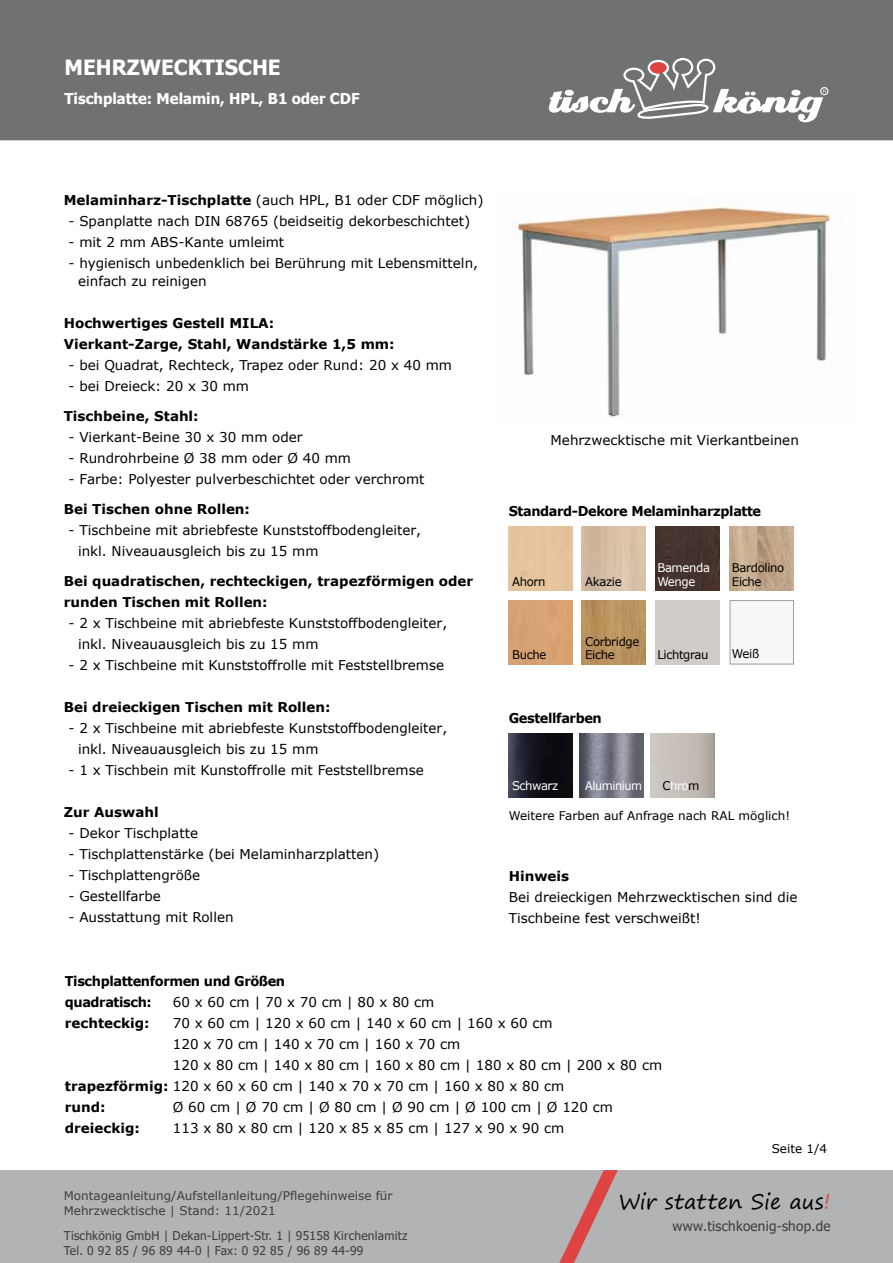
<style>
.page{position:relative;width:893px;height:1263px;background:#fff}
.page>*{position:absolute;margin:0;border:0;box-sizing:border-box;transform-origin:0 0}
.t1{font:21px "Segoe Print";letter-spacing:.005em;color:#000}
.t2{font:700 21px "Tahoma";color:#fff}
.t3{font:700 15px "Tahoma";color:#fff}
.t4{font:13.65px "Tahoma";letter-spacing:.02em;color:#3e3d40}
.t5{font:13.5px/21px "Verdana";color:#000}
.t6{font:700 13.5px/21px "Verdana";color:#000}
.t7{font:700 13.5px/21px "Verdana";letter-spacing:-.03em;color:#000;scale:.96 1}
.t8{font:12.15px/15px "Tahoma";letter-spacing:.02em;color:#3e3d40}
.t9{font:12px/14.4px "Verdana";color:#3e3d40}
.t10{font:12px/13.5px "Verdana";letter-spacing:-.03em;color:#000}
.t11{font:12px "Verdana";color:#000}
.t12{font:12px/13.5px "Verdana";letter-spacing:-.04em;color:#fff}
.t13{font:12px "Verdana";letter-spacing:-.04em;color:#fff;scale:.94 1}
.s1{font-weight:700}
.s2{color:#000}
.s3{color:#df4443}
</style>
<div class="page">
<div style="left:0;top:1170px;width:893px;height:93px;background:#b1b3b4"></div>
<div style="left:0;top:0;width:893px;height:140px;background:#707172"></div>
<svg style="left:559px;top:1170px;width:59px;height:93px;background:#bc9898"></svg>
<div style="left:820px;top:87px;width:8px;height:8px;border:1px solid #fff;border-radius:50%"></div>
<svg style="left:549px;top:57px;width:277px;height:65px"></svg>
<img style="left:512px;top:204px;width:321px;height:213px">
<div style="left:730px;top:600px;width:64px;height:64px;border:1px solid #9c9e9f"></div>
<img style="left:582px;top:600px;width:64px;height:64px">
<div style="left:655px;top:527px;width:64px;height:64px;background:#45322d"></div>
<img style="left:730px;top:527px;width:64px;height:64px">
<img style="left:509px;top:734px;width:64px;height:63px">
<img style="left:580px;top:734px;width:64px;height:63px">
<img style="left:651px;top:734px;width:64px;height:63px">
<h1 class="t2" style="left:64px;top:53px;width:218px">MEHRZWECKTISCHE</h1>
<p class="t3" style="left:64px;top:88px;width:297px">Tischplatte: Melamin, HPL, B1 oder CDF</p>
<p class="t5" style="left:64px;top:190px;width:421px"><span class="s1">Melaminharz-Tischplatte</span> (auch HPL, B1 oder CDF möglich)</p>
<p class="t5" style="left:69px;top:211px;width:403px">- Spanplatte nach DIN 68765 (beidseitig dekorbeschichtet)</p>
<p class="t5" style="left:69px;top:232px;width:217px">- mit 2 mm ABS-Kante umleimt</p>
<p class="t5" style="left:78px;top:254px;width:402px;line-height:18px;text-indent:-10px">- hygienisch unbedenklich bei Berührung mit Lebensmitteln, einfach zu reinigen</p>
<p class="t6" style="left:64px;top:312px;width:332px">Hochwertiges Gestell MILA:<br>Vierkant-Zarge, Stahl, Wandstärke 1,5 mm:</p>
<p class="t5" style="left:69px;top:355px;width:385px">- bei Quadrat, Rechteck, Trapez oder Rund: 20 x 40 mm</p>
<p class="t5" style="left:69px;top:376px;width:182px">- bei Dreieck: 20 x 30 mm</p>
<p class="t6" style="left:64px;top:405px;width:136px">Tischbeine, Stahl:</p>
<p class="t5" style="left:69px;top:427px;width:236px">- Vierkant-Beine 30 x 30 mm oder</p>
<p class="t5" style="left:69px;top:448px;width:284px">- Rundrohrbeine Ø 38 mm oder Ø 40 mm</p>
<p class="t5" style="left:69px;top:469px;width:358px">- Farbe: Polyester pulverbeschichtet oder verchromt</p>
<p class="t6" style="left:64px;top:499px;width:188px">Bei Tischen ohne Rollen:</p>
<p class="t5" style="left:78px;top:520px;width:345px;text-indent:-10px">- Tischbeine mit abriebfeste Kunststoffbodengleiter, inkl. Niveauausgleich bis zu 15 mm</p>
<p class="t6" style="left:64px;top:571px;width:411px">Bei quadratischen, rechteckigen, trapezförmigen oder runden Tischen mit Rollen:</p>
<p class="t5" style="left:78px;top:613px;width:371px;text-indent:-10px">- 2 x Tischbeine mit abriebfeste Kunststoffbodengleiter, inkl. Niveauausgleich bis zu 15 mm</p>
<p class="t5" style="left:69px;top:655px;width:377px">- 2 x Tischbeine mit Kunststoffrolle mit Feststellbremse</p>
<p class="t6" style="left:64px;top:697px;width:268px">Bei dreieckigen Tischen mit Rollen:</p>
<p class="t5" style="left:78px;top:718px;width:371px;text-indent:-10px">- 2 x Tischbeine mit abriebfeste Kunststoffbodengleiter, inkl. Niveauausgleich bis zu 15 mm</p>
<p class="t5" style="left:69px;top:760px;width:357px">- 1 x Tischbein mit Kunstoffrolle mit Feststellbremse</p>
<p class="t6" style="left:64px;top:802px;width:96px">Zur Auswahl</p>
<p class="t5" style="left:69px;top:823px;width:131px">- Dekor Tischplatte</p>
<p class="t5" style="left:69px;top:844px;width:312px">- Tischplattenstärke (bei Melaminharzplatten)</p>
<p class="t5" style="left:69px;top:865px;width:133px">- Tischplattengröße</p>
<p class="t5" style="left:69px;top:886px;width:94px">- Gestellfarbe</p>
<p class="t5" style="left:69px;top:907px;width:167px">- Ausstattung mit Rollen</p>
<p class="t7" style="left:65px;top:970px;width:231px">Tischplattenformen und Größen quadratisch:</p>
<p class="t5" style="left:173px;top:991px;width:263px">60 x 60 cm | 70 x 70 cm | 80 x 80 cm</p>
<p class="t5" style="left:551px;top:430px;width:250px">Mehrzwecktische mit Vierkantbeinen</p>
<p class="t7" style="left:509px;top:500px;width:264px">Standard-Dekore Melaminharzplatte</p>
<p class="t10" style="left:512px;top:575px;width:35px">Ahorn</p>
<p class="t10" style="left:585px;top:575px;width:38px">Akazie</p>
<p class="t12" style="left:657px;top:561px;width:54px">Bamenda<br>Wenge</p>
<p class="t10" style="left:732px;top:561px;width:54px">Bardolino<br>Eiche</p>
<p class="t10" style="left:585px;top:634px;width:56px">Corbridge<br>Eiche</p>
<p class="t10" style="left:512px;top:647px;width:36px">Buche</p>
<p class="t10" style="left:657px;top:647px;width:53px">Lichtgrau</p>
<p class="t10" style="left:732px;top:647px;width:29px">Weiß</p>
<p class="t7" style="left:509px;top:707px;width:98px">Gestellfarben</p>
<p class="t12" style="left:512px;top:779px;width:48px">Schwarz</p>
<p class="t13" style="left:585px;top:778px;width:62px">Aluminium</p>
<p class="t12" style="left:662px;top:779px;width:38px"><span class="s2">C</span>hro<span class="s2">m</span></p>
<p class="t11" style="left:509px;top:807px;width:283px">Weitere Farben auf Anfrage nach RAL möglich!</p>
<p class="t6" style="left:509px;top:865px;width:62px">Hinweis</p>
<p class="t5" style="left:509px;top:886px;width:290px">Bei dreieckigen Mehrzwecktischen sind die<br>Tischbeine fest verschweißt!</p>
<p class="t6" style="left:65px;top:1012px;width:86px">rechteckig:</p>
<p class="t5" style="left:173px;top:1012px;width:381px">70 x 60 cm | 120 x 60 cm | 140 x 60 cm | 160 x 60 cm</p>
<p class="t5" style="left:173px;top:1033px;width:289px">120 x 70 cm | 140 x 70 cm | 160 x 70 cm</p>
<p class="t5" style="left:173px;top:1054px;width:491px">120 x 80 cm | 140 x 80 cm | 160 x 80 cm | 180 x 80 cm | 200 x 80 cm</p>
<p class="t5" style="left:65px;top:1075px;width:501px"><span class="s1">trapezförmig:</span> 120 x 60 x 60 cm | 140 x 70 x 70 cm | 160 x 80 x 80 cm</p>
<p class="t6" style="left:65px;top:1096px;width:42px">rund:</p>
<p class="t5" style="left:173px;top:1096px;width:442px">Ø 60 cm | Ø 70 cm | Ø 80 cm | Ø 90 cm | Ø 100 cm | Ø 120 cm</p>
<p class="t6" style="left:65px;top:1117px;width:77px">dreieckig:</p>
<p class="t5" style="left:173px;top:1117px;width:393px">113 x 80 x 80 cm | 120 x 85 x 85 cm | 127 x 90 x 90 cm</p>
<p class="t10" style="left:772px;top:1141px;width:57px">Seite 1/4</p>
<p class="t9" style="left:64px;top:1189px;width:330px">Montageanleitung/Aufstellanleitung/Pflegehinweise für<br>Mehrzwecktische | Stand: 11/2021</p>
<p class="t8" style="left:64px;top:1229px;width:345px">Tischkönig GmbH | Dekan-Lippert-Str. 1 | 95158 Kirchenlamitz<br>Tel. 0 92 85 / 96 89 44-0 | Fax: 0 92 85 / 96 89 44-99</p>
<h1 class="t1" style="left:619px;top:1183px;width:213px">Wir statten Sie aus<span class="s3">!</span></h1>
<p class="t4" style="left:673px;top:1217px;width:159px">www.tischkoenig-shop.de</p>
</div>
